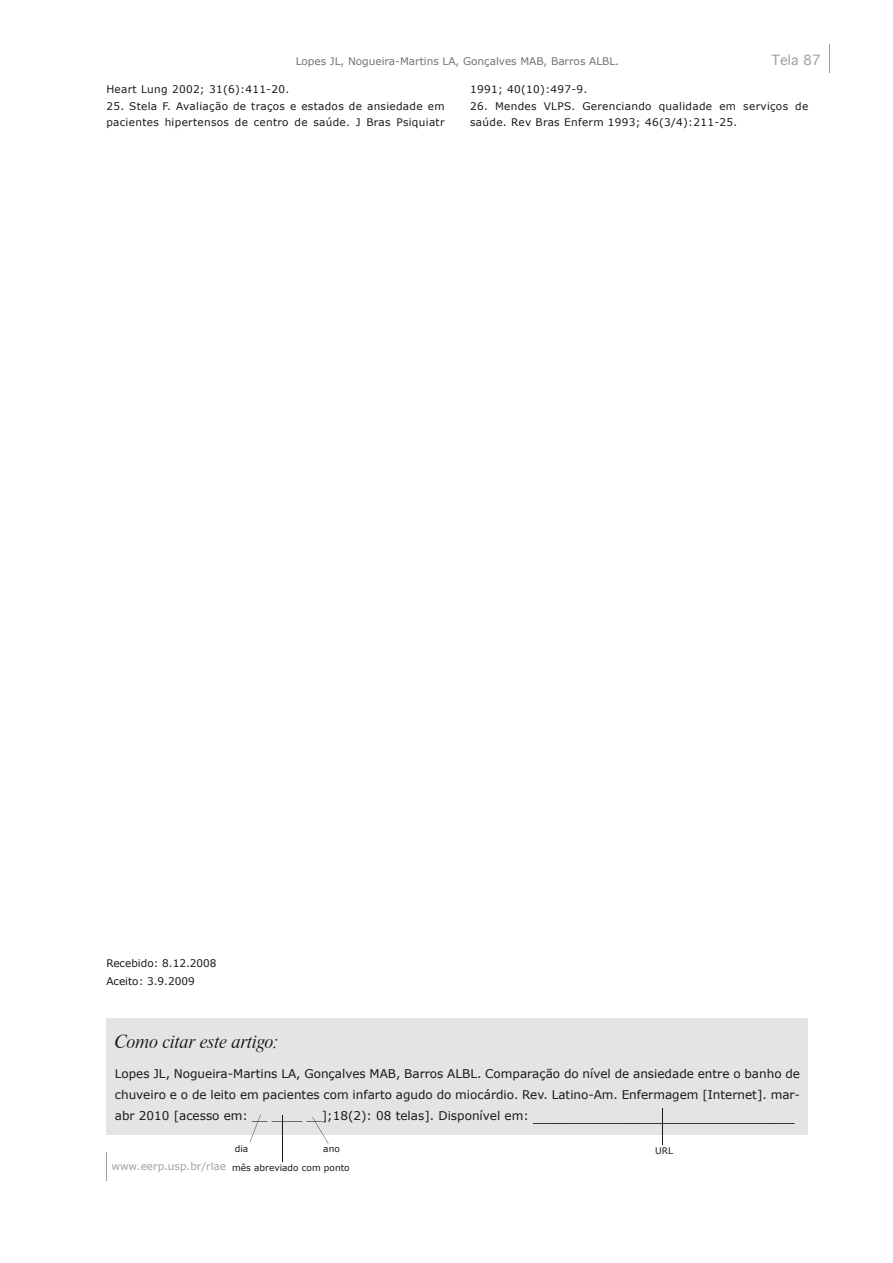
<style>
.page{position:relative;width:893px;height:1263px;background:#fff}
.page>*{position:absolute;margin:0;border:0;box-sizing:border-box;transform-origin:0 0}
.t1{font:18px "Dutch 801 BT Italic Headline";color:#1a171b}
.t2{font:13.5px "Geneva";color:#9fa1a2}
.t3{font:12px/21px "Verdana";color:#1a171b;text-align:justify}
.t4{font:10.5px/16.5px "Verdana";letter-spacing:.03em;color:#1a171b}
.t5{font:10.5px "Verdana";color:#707173}
.t6{font:10.5px/18px "Verdana";color:#1a171b}
.t7{font:10.5px "Verdana";color:#9fa1a2}
.t8{font:9px/19.2px "Verdana";color:#1a171b}
.s1{font-family:"Times New Roman";font-size:18px}
</style>
<div class="page">
<svg style="left:829px;top:44px;width:1px;height:28px"></svg>
<svg style="left:106px;top:1152px;width:1px;height:28px"></svg>
<div style="left:106px;top:1019px;width:702px;height:116px;background:#e3e4e5"></div>
<svg style="left:250px;top:1115px;width:11px;height:27px"></svg>
<hr style="left:282px;top:1116px;width:1px;height:46px;background:#1a171b">
<svg style="left:312px;top:1117px;width:16px;height:27px"></svg>
<hr style="left:662px;top:1108px;width:1px;height:37px;background:#1a171b">
<p class="t5" style="left:296px;top:57px;width:325px">Lopes JL, Nogueira-Martins LA, Gonçalves MAB, Barros ALBL.</p>
<p class="t2" style="left:771px;top:52px;width:51px">Tela 87</p>
<p class="t4" style="left:106px;top:82px;width:184px">Heart Lung 2002; 31(6):411-20.</p>
<p class="t4" style="left:106px;top:98px;width:340px">25. Stela F. Avaliação de traços e estados de ansiedade em pacientes hipertensos de centro de saúde. J Bras Psiquiatr</p>
<p class="t4" style="left:470px;top:82px;width:119px">1991; 40(10):497-9.</p>
<p class="t4" style="left:470px;top:98px;width:340px">26. Mendes VLPS. Gerenciando qualidade em serviços de saúde. Rev Bras Enferm 1993; 46(3/4):211-25.</p>
<p class="t6" style="left:106px;top:955px;width:112px">Recebido: 8.12.2008<br>Aceito: 3.9.2009</p>
<h1 class="t1" style="left:115px;top:1035px;width:165px">Como citar este artigo:</h1>
<p class="t3" style="left:115px;top:1064px;width:686px">Lopes JL, Nogueira-Martins LA, Gonçalves MAB, Barros ALBL. Comparação do nível de ansiedade entre o banho de chuveiro e o de leito em pacientes com infarto agudo do miocárdio. Rev. Latino-Am. Enfermagem [Internet]. mar&shy;abr 2010 [acesso em: __ ____ __];18(2): 08 telas]. Disponível em: <span class="s1">_____________________________</span></p>
<p class="t8" style="left:232px;top:1140px;width:119px">dia<br>mês abreviado com ponto</p>
<p class="t8" style="left:323px;top:1140px;width:18px">ano</p>
<p class="t8" style="left:655px;top:1142px;width:19px">URL</p>
<p class="t7" style="left:111px;top:1162px;width:116px">www.eerp.usp.br/rlae</p>
</div>
